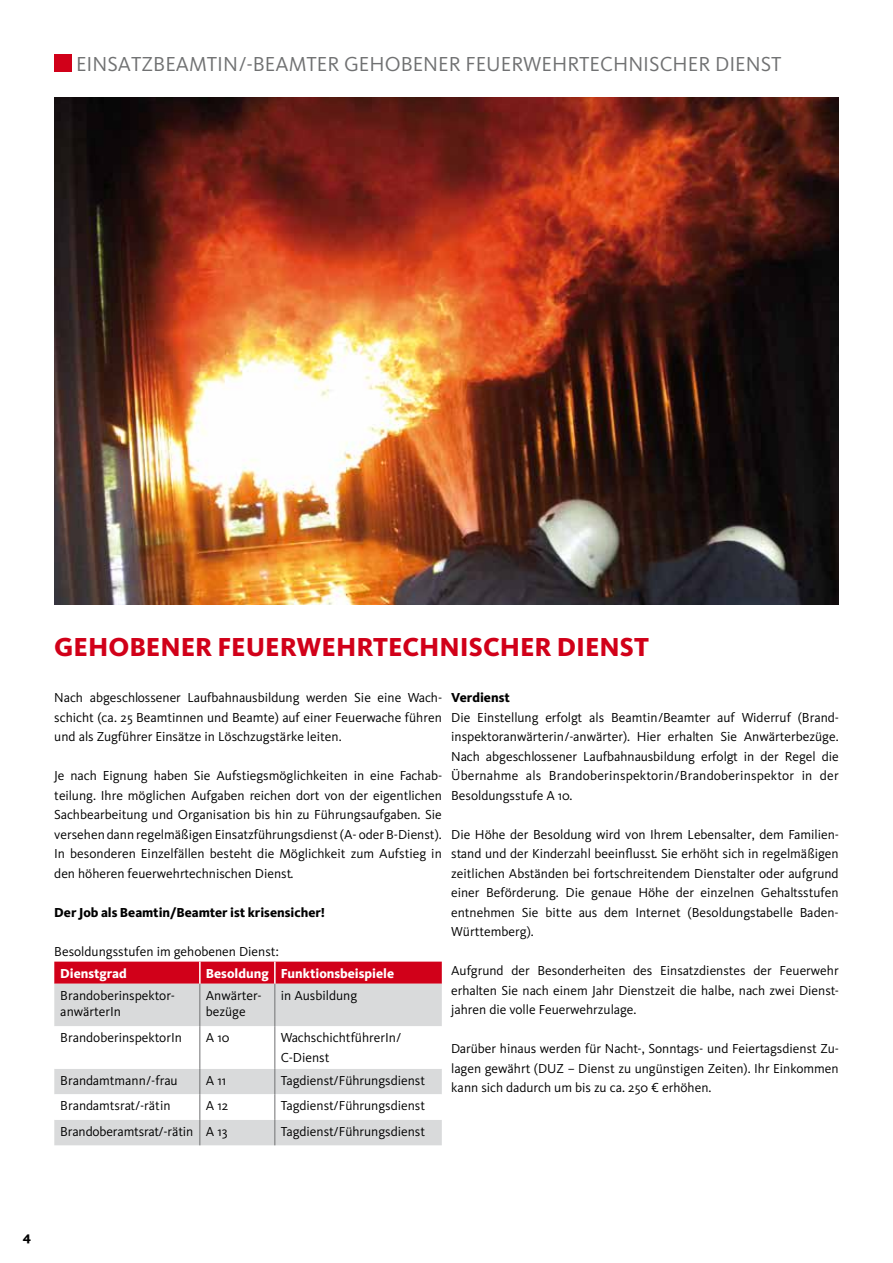
<style>
.page{position:relative;width:893px;height:1263px;background:#fff}
.page>*{position:absolute;margin:0;border:0;box-sizing:border-box;transform-origin:0 0}
.t1{font:800 27px "Kievit";color:#d10019}
.t2{font:21px "Kievit";color:#707172}
.t3{font:13.5px/19.5px "Kievit";color:#000;text-align:justify}
.t4{font:800 13.5px "Kievit";color:#000}
.t5{font:800 13.5px "Kievit";color:#fff}
</style>
<div class="page">
<div style="left:54px;top:54px;width:17px;height:17px;background:#d10019"></div>
<div style="left:54px;top:962px;width:388px;height:22px;background:#d10019"></div>
<div style="left:54px;top:984px;width:388px;height:42px;background:#d9dadb"></div>
<hr style="left:199px;top:962px;width:2px;height:22px;background:#fff">
<hr style="left:274px;top:962px;width:2px;height:22px;background:#fff">
<hr style="left:200px;top:984px;width:1px;height:42px;background:#707172">
<hr style="left:275px;top:984px;width:1px;height:42px;background:#707172">
<svg style="left:54px;top:1026px;width:388px;height:119px"></svg>
<img style="left:54px;top:98px;width:785px;height:507px">
<h2 class="t2" style="left:76px;top:51px;width:707px">EINSATZBEAMTIN/-BEAMTER GEHOBENER FEUERWEHRTECHNISCHER DIENST</h2>
<h1 class="t1" style="left:54px;top:631px;width:596px">GEHOBENER FEUERWEHRTECHNISCHER DIENST</h1>
<p class="t3" style="left:54px;top:688px;width:389px">Nach abgeschlossener Laufbahnausbildung werden Sie eine Wach&shy;schicht (ca. 25 Beamtinnen und Beamte) auf einer Feuerwache führen und als Zugführer Einsätze in Löschzugstärke leiten.</p>
<p class="t3" style="left:54px;top:766px;width:389px">Je nach Eignung haben Sie Aufstiegsmöglichkeiten in eine Fachab&shy;teilung. Ihre möglichen Aufgaben reichen dort von der eigentlichen Sachbearbeitung und Organisation bis hin zu Führungsaufgaben. Sie versehen dann regelmäßigen Einsatzführungsdienst (A- oder B-Dienst).<br>In besonderen Einzelfällen besteht die Möglichkeit zum Aufstieg in den höheren feuerwehrtechnischen Dienst.</p>
<p class="t4" style="left:54px;top:904px;width:272px">Der Job als Beamtin/Beamter ist krisensicher!</p>
<p class="t3" style="left:54px;top:941px;width:226px">Besoldungsstufen im gehobenen Dienst:</p>
<p class="t5" style="left:60px;top:965px;width:68px">Dienstgrad</p>
<p class="t5" style="left:206px;top:965px;width:190px">Besoldung Funktionsbeispiele</p>
<p class="t3" style="left:60px;top:987px;width:116px;line-height:16.5px">Brandoberinspektor&shy;anwärterIn</p>
<p class="t3" style="left:206px;top:987px;width:57px;line-height:16.5px">Anwärter&shy;bezüge</p>
<p class="t3" style="left:281px;top:985px;width:78px">in Ausbildung</p>
<p class="t3" style="left:60px;top:1028px;width:123px">BrandoberinspektorIn</p>
<p class="t3" style="left:206px;top:1028px;width:25px">A 10</p>
<p class="t3" style="left:281px;top:1028px;width:122px">WachschichtführerIn/<br>C-Dienst</p>
<p class="t3" style="left:60px;top:1070px;width:119px">Brandamtmann/-frau</p>
<p class="t3" style="left:206px;top:1070px;width:22px">A 11</p>
<p class="t3" style="left:281px;top:1070px;width:146px">Tagdienst/Führungsdienst</p>
<p class="t3" style="left:60px;top:1096px;width:112px">Brandamtsrat/-rätin</p>
<p class="t3" style="left:206px;top:1096px;width:24px">A 12</p>
<p class="t3" style="left:281px;top:1096px;width:146px">Tagdienst/Führungsdienst</p>
<p class="t3" style="left:60px;top:1121px;width:169px">Brandoberamtsrat/-rätin A 13</p>
<p class="t3" style="left:281px;top:1121px;width:146px">Tagdienst/Führungsdienst</p>
<p class="t4" style="left:451px;top:689px;width:60px">Verdienst</p>
<p class="t3" style="left:451px;top:707px;width:389px">Die Einstellung erfolgt als Beamtin/Beamter auf Widerruf (Brand&shy;inspektoranwärterin/-anwärter). Hier erhalten Sie Anwärterbezüge.<br>Nach abgeschlossener Laufbahnausbildung erfolgt in der Regel die Übernahme als Brandoberinspektorin/Brandoberinspektor in der Besoldungsstufe A 10.</p>
<p class="t3" style="left:451px;top:824px;width:389px">Die Höhe der Besoldung wird von Ihrem Lebensalter, dem Familien&shy;stand und der Kinderzahl beeinflusst. Sie erhöht sich in regelmäßigen zeitlichen Abständen bei fortschreitendem Dienstalter oder aufgrund einer Beförderung. Die genaue Höhe der einzelnen Gehaltsstufen entnehmen Sie bitte aus dem Internet (Besoldungstabelle Baden-Württemberg).</p>
<p class="t3" style="left:451px;top:961px;width:389px">Aufgrund der Besonderheiten des Einsatzdienstes der Feuerwehr erhalten Sie nach einem Jahr Dienstzeit die halbe, nach zwei Dienst&shy;jahren die volle Feuerwehrzulage.</p>
<p class="t3" style="left:451px;top:1039px;width:389px">Darüber hinaus werden für Nacht-, Sonntags- und Feiertagsdienst Zu&shy;lagen gewährt (DUZ – Dienst zu ungünstigen Zeiten). Ihr Einkommen kann sich dadurch um bis zu ca. 250 € erhöhen.</p>
<p class="t4" style="left:23px;top:1228px;width:10px">4</p>
</div>
